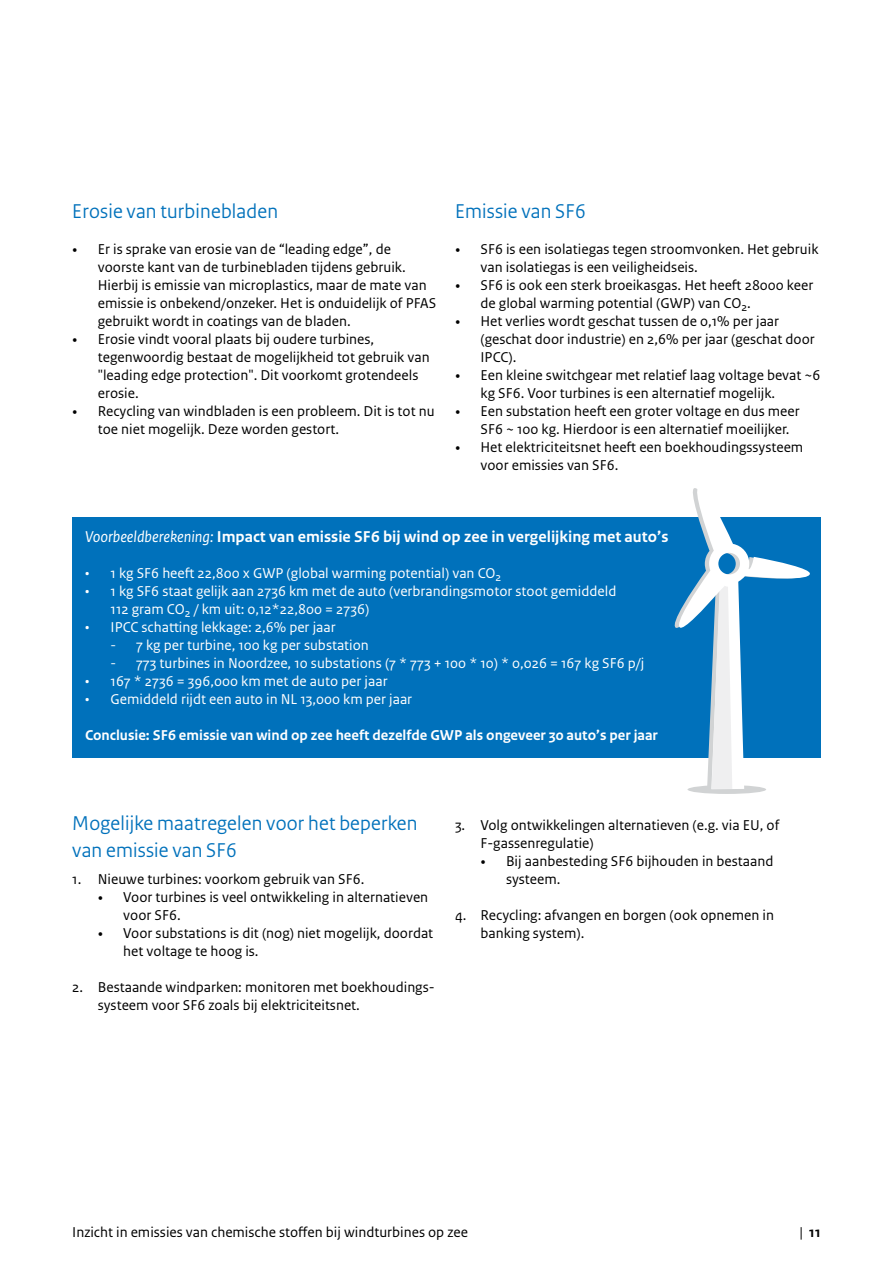
<style>
.page{position:relative;width:893px;height:1263px;background:#fff}
.page>*{position:absolute;margin:0;border:0;box-sizing:border-box;transform-origin:0 0}
._05_RIVM_Paragraafko{font:21px/27px "Rijksoverheid Sans Heading";letter-spacing:.01em;color:#0071bb}
.t1{font:700 16.5px "Rijksoverheid Sans Text";color:#fff}
.t2{font:15px/18px "Rijksoverheid Sans Text";color:#000}
.t3{font:15px/18px "Rijksoverheid Sans Text";color:#fff}
._08_RIVM_Tussenkop{font:700 15px "Rijksoverheid Sans Text";color:#fff}
.t4{font:700 15px "Rijksoverheid Sans Text";color:#000}
.s1{font-family:"Rijksoverheid Serif"}
.s2{font-weight:400;font-style:italic}
.s3{font-family:"Rijksoverheid Sans"}
.s4{font-weight:400}
</style>
<div class="page">
<div style="left:72px;top:518px;width:749px;height:240px;background:#0071bb"></div>
<div style="left:687px;top:785px;width:79px;height:9px;background:#d1d3d4;border-radius:50%"></div>
<svg style="left:670px;top:488px;width:140px;height:301px"></svg>
<p class="_05_RIVM_Paragraafko" style="left:72px;top:198px;width:207px">Erosie van turbinebladen</p>
<p class="t2" style="left:98px;top:240px;width:340px;text-indent:-26px"><span class="s1">•</span> Er is sprake van erosie van de “leading edge”, de voorste kant van de turbinebladen tijdens gebruik.<br>Hierbij is emissie van microplastics, maar de mate van emissie is onbekend/onzeker. Het is onduidelijk of PFAS gebruikt wordt in coatings van de bladen.</p>
<p class="t2" style="left:98px;top:330px;width:333px;text-indent:-26px"><span class="s1">•</span> Erosie vindt vooral plaats bij oudere turbines, tegenwoordig bestaat de mogelijkheid tot gebruik van "leading edge protection". Dit voorkomt grotendeels erosie.</p>
<p class="t2" style="left:98px;top:402px;width:338px;text-indent:-26px"><span class="s1">•</span> Recycling van windbladen is een probleem. Dit is tot nu toe niet mogelijk. Deze worden gestort.</p>
<p class="_05_RIVM_Paragraafko" style="left:455px;top:198px;width:132px">Emissie van SF6</p>
<p class="t2" style="left:480px;top:240px;width:340px;text-indent:-26px"><span class="s1">•</span> SF6 is een isolatiegas tegen stroomvonken. Het gebruik van isolatiegas is een veiligheidseis.</p>
<p class="t2" style="left:480px;top:276px;width:334px;text-indent:-26px"><span class="s1">•</span> SF6 is ook een sterk broeikasgas. Het heeft 28000 keer de global warming potential (GWP) van CO<sub>2</sub>.</p>
<p class="t2" style="left:480px;top:312px;width:336px;text-indent:-26px"><span class="s1">•</span> Het verlies wordt geschat tussen de 0,1% per jaar (geschat door industrie) en 2,6% per jaar (geschat door<br>IPCC).</p>
<p class="t2" style="left:480px;top:366px;width:342px;text-indent:-26px"><span class="s1">•</span> Een kleine switchgear met relatief laag voltage bevat ~6 kg SF6. Voor turbines is een alternatief mogelijk.</p>
<p class="t2" style="left:480px;top:402px;width:321px;text-indent:-26px"><span class="s1">•</span> Een substation heeft een groter voltage en dus meer<br>SF6 ~ 100 kg. Hierdoor is een alternatief moeilijker.</p>
<p class="t2" style="left:480px;top:438px;width:324px;text-indent:-26px"><span class="s1">•</span> Het elektriciteitsnet heeft een boekhoudingssysteem voor emissies van SF6.</p>
<h3 class="t1" style="left:85px;top:527px;width:585px"><span class="s2">Voorbeeldberekening:</span> Impact van emissie SF6 bij wind op zee in vergelijking met auto’s</h3>
<p class="t3" style="left:85px;top:564px;width:418px">• 1 kg SF6 heeft 22,800 x GWP (global warming potential) van CO<sub>2</sub></p>
<p class="t3" style="left:111px;top:582px;width:507px;text-indent:-26px">• 1 kg SF6 staat gelijk aan 2736 km met de auto (verbrandingsmotor stoot gemiddeld<br>112 gram CO<sub>2</sub> / km uit: 0,12*22,800 = 2736)</p>
<p class="t3" style="left:85px;top:618px;width:252px">• IPCC schatting lekkage: 2,6% per jaar</p>
<p class="t3" style="left:111px;top:636px;width:260px"><span class="s3">-</span> 7 kg per turbine, 100 kg per substation</p>
<p class="t3" style="left:111px;top:654px;width:535px"><span class="s3">-</span> 773 turbines in Noordzee, 10 substations (7 * 773 + 100 * 10) * 0,026 = 167 kg SF6 p/j</p>
<p class="t3" style="left:85px;top:672px;width:304px">• 167 * 2736 = 396,000 km met de auto per jaar</p>
<p class="t3" style="left:85px;top:690px;width:329px">• Gemiddeld rijdt een auto in NL 13,000 km per jaar</p>
<p class="_08_RIVM_Tussenkop" style="left:85px;top:726px;width:574px">Conclusie: SF6 emissie van wind op zee heeft dezelfde GWP als ongeveer 30 auto’s per jaar</p>
<p class="_05_RIVM_Paragraafko" style="left:72px;top:810px;width:347px">Mogelijke maatregelen voor het beperken van emissie van SF6</p>
<p class="t2" style="left:72px;top:870px;width:294px">1. Nieuwe turbines: voorkom gebruik van SF6.</p>
<p class="t2" style="left:123px;top:888px;width:306px;text-indent:-25px"><span class="s1">•</span> Voor turbines is veel ontwikkeling in alternatieven voor SF6.</p>
<p class="t2" style="left:123px;top:924px;width:311px;text-indent:-25px"><span class="s1">•</span> Voor substations is dit (nog) niet mogelijk, doordat het voltage te hoog is.</p>
<p class="t2" style="left:98px;top:978px;width:338px;text-indent:-26px">2. Bestaande windparken: monitoren met boekhoudings&shy;systeem voor SF6 zoals bij elektriciteitsnet.</p>
<p class="t2" style="left:480px;top:816px;width:300px;text-indent:-26px">3. Volg ontwikkelingen alternatieven (e.g. via EU, of<br>F-gassenregulatie)</p>
<p class="t2" style="left:506px;top:852px;width:269px;text-indent:-25px"><span class="s1">•</span> Bij aanbesteding SF6 bijhouden in bestaand systeem.</p>
<p class="t2" style="left:480px;top:906px;width:295px;text-indent:-26px">4. Recycling: afvangen en borgen (ook opnemen in banking system).</p>
<p class="t2" style="left:72px;top:1223px;width:397px">Inzicht in emissies van chemische stoffen bij windturbines op zee</p>
<p class="t4" style="left:799px;top:1223px;width:23px"><span class="s4">|</span> 11</p>
</div>
